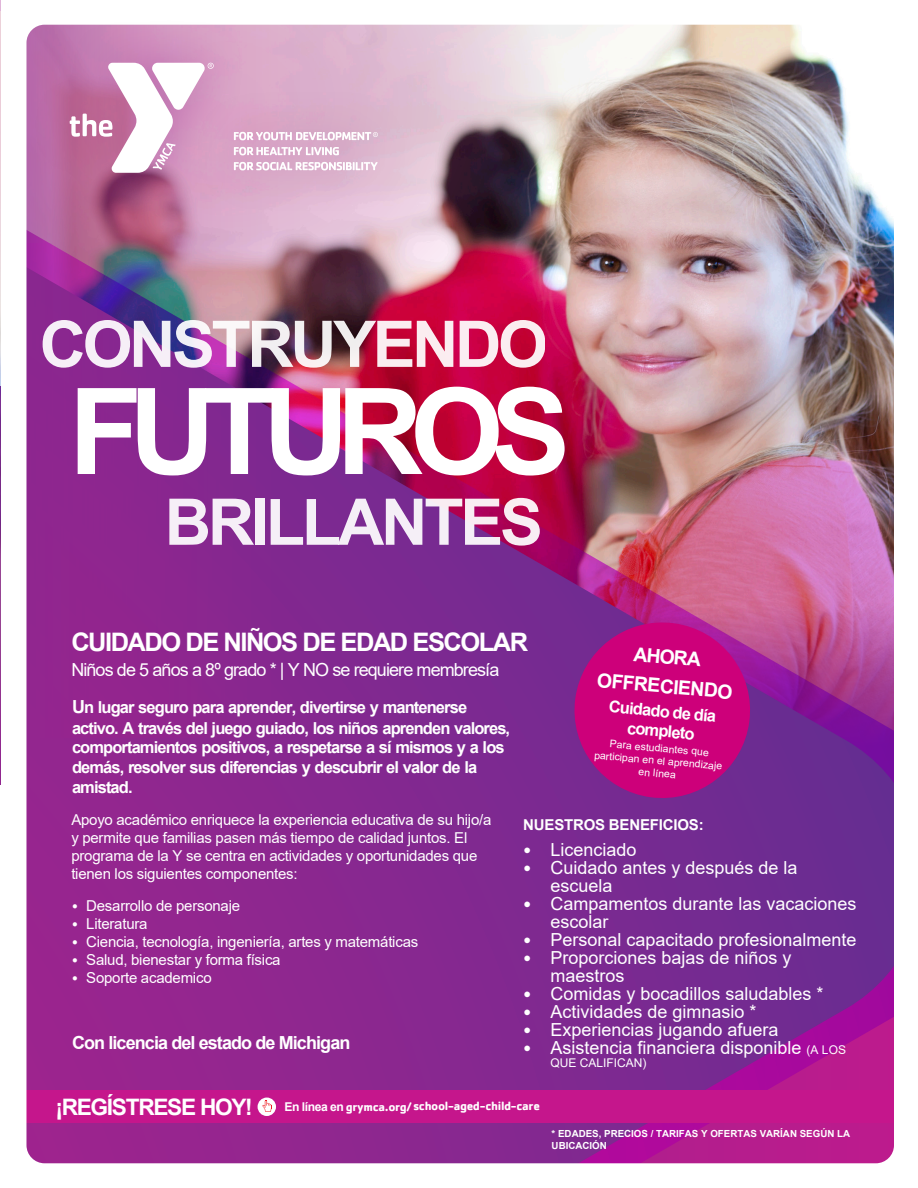
<style>
.page{position:relative;width:918px;height:1188px;background:#fff}
.page>*{position:absolute;margin:0;border:0;box-sizing:border-box;transform-origin:0 0}
.t1{font:700 120px "Arial";letter-spacing:-.11em;color:#fff}
.t2{font:700 64.35px "Arial";letter-spacing:-.055em;color:#fff}
.t3{font:700 25.5px "Arial";letter-spacing:-.06em;color:#fff}
.t4{font:700 22.65px "Arial";letter-spacing:-.06em;color:#fff}
.t5{font:700 19.5px/29.2px "Arial";color:#fff;text-align:center}
.t6{font:18px/18px "Arial";color:#fff}
.t7{font:18px "Arial";letter-spacing:-.05em;color:#fff}
.t8{font:700 18px "Arial";letter-spacing:-.05em;color:#fff}
.t9{font:700 16.5px/20px "Arial";letter-spacing:-.055em;color:#fff;text-align:center}
.t10{font:15px/18px "Arial";letter-spacing:-.015em;color:#fff}
.t11{font:700 15px "Arial";letter-spacing:-.01em;color:#fff}
.t12{font:700 12.15px "Cachet";letter-spacing:-.03em;color:#fff}
.t13{font:12px "Arial";color:#fff}
.t14{font:10.5px/12.6px "Arial";color:#fff;text-align:center}
.t15{font:700 9.75px/11.7px "Arial";color:#fff}
.s1{font-size:18px}
.s2{font-family:"Cachet"}
.s3{font-family:"Cachet";font-weight:500}
.s4{font-size:12px}
.s5{font-family:"Arial"}
</style>
<div class="page">
<img style="left:26px;top:24px;width:868px;height:1140px">
<div style="left:26px;top:17px;width:224px;height:201px;background:#90268f;opacity:.38"></div>
<svg style="left:70px;top:63px;width:144px;height:110px"></svg>
<div style="left:190px;top:86px;width:227px;height:130px;background:#90268f;opacity:.38"></div>
<svg style="left:234px;top:147px;width:105px;height:8px"></svg>
<svg style="left:234px;top:162px;width:144px;height:8px"></svg>
<svg style="left:234px;top:132px;width:144px;height:8px"></svg>
<svg style="left:569px;top:617px;width:187px;height:187px;background:#b50e81"></svg>
<h2 class="t2" style="left:40px;top:299px;width:510px">CONSTRUYENDO</h2>
<p class="t1" style="left:69px;top:347px;width:503px">FUTUROS</p>
<h2 class="t2" style="left:165px;top:477px;width:380px">BRILLANTES</h2>
<p class="t3" style="left:71px;top:624px;width:458px">CUIDADO DE NIÑOS DE EDAD ESCOLAR</p>
<p class="t7" style="left:71px;top:657px;width:430px">Niños de 5 años a 8º grado * | Y NO se requiere membresía</p>
<p class="t9" style="left:72px;top:698px;width:440px;text-align:left"><span class="s1">U</span>n lugar seguro para aprender, divertirse y mantenerse activo. A través del juego guiado, los niños aprenden valores, comportamientos positivos, a respetarse a sí mismos y a los demás, resolver sus diferencias y descubrir el valor de la amistad.</p>
<p class="t5" style="left:601px;top:637px;width:137px;rotate:5deg">AHORA<br>OFFRECIENDO</p>
<p class="t9" style="left:610px;top:697px;width:109px;rotate:5deg">Cuidado de día completo</p>
<p class="t14" style="left:596px;top:736px;width:130px;rotate:5deg">Para estudiantes que participan en el aprendizaje en línea</p>
<p class="t10" style="left:71px;top:811px;width:422px">Apoyo académico enriquece la experiencia educativa de su hijo/a y permite que familias pasen más tiempo de calidad juntos. El programa de la Y se centra en actividades y oportunidades que tienen los siguientes componentes:</p>
<p class="t10" style="left:72px;top:896px;width:169px"><span class="s2">•</span> Desarrollo de personaje</p>
<p class="t10" style="left:72px;top:914px;width:77px"><span class="s2">•</span> Literatura</p>
<p class="t10" style="left:72px;top:932px;width:348px"><span class="s2">•</span> Ciencia, tecnología, ingeniería, artes y matemáticas</p>
<p class="t10" style="left:72px;top:950px;width:210px"><span class="s2">•</span> Salud, bienestar y forma física</p>
<p class="t10" style="left:72px;top:968px;width:141px"><span class="s2">•</span> Soporte academico</p>
<p class="t8" style="left:72px;top:1030px;width:280px">Con licencia del estado de Michigan</p>
<p class="t11" style="left:523px;top:814px;width:182px">NUESTROS BENEFICIOS:</p>
<p class="t6" style="left:523px;top:840px;width:115px"><span class="s3">•</span> Licenciado</p>
<p class="t6" style="left:550px;top:858px;width:249px;text-indent:-27px"><span class="s3">•</span> Cuidado antes y después de la escuela</p>
<p class="t6" style="left:550px;top:894px;width:308px;text-indent:-27px"><span class="s3">•</span> Campamentos durante las vacaciones escolar</p>
<p class="t6" style="left:523px;top:930px;width:335px"><span class="s3">•</span> Personal capacitado profesionalmente</p>
<p class="t6" style="left:550px;top:948px;width:243px;text-indent:-27px"><span class="s3">•</span> Proporciones bajas de niños y maestros</p>
<p class="t6" style="left:523px;top:984px;width:302px"><span class="s3">•</span> Comidas y bocadillos saludables *</p>
<p class="t6" style="left:523px;top:1002px;width:235px"><span class="s3">•</span> Actividades de gimnasio *</p>
<p class="t6" style="left:523px;top:1020px;width:257px"><span class="s3">•</span> Experiencias jugando afuera</p>
<p class="t6" style="left:523px;top:1038px;width:324px"><span class="s3">•</span> Asistencia financiera disponible <span class="s4">(A LOS</span></p>
<p class="t13" style="left:550px;top:1054px;width:98px">QUE CALIFICAN)</p>
<p class="t4" style="left:56px;top:1091px;width:199px">¡REGÍSTRESE HOY!</p>
<p class="t12" style="left:284px;top:1098px;width:257px"><span class="s5">En línea en</span> grymca.org/ school-aged-child-care</p>
<p class="t15" style="left:552px;top:1128px;width:300px">* EDADES, PRECIOS / TARIFAS Y OFERTAS VARÍAN SEGÚN LA<br>UBICACIÓN</p>
</div>
